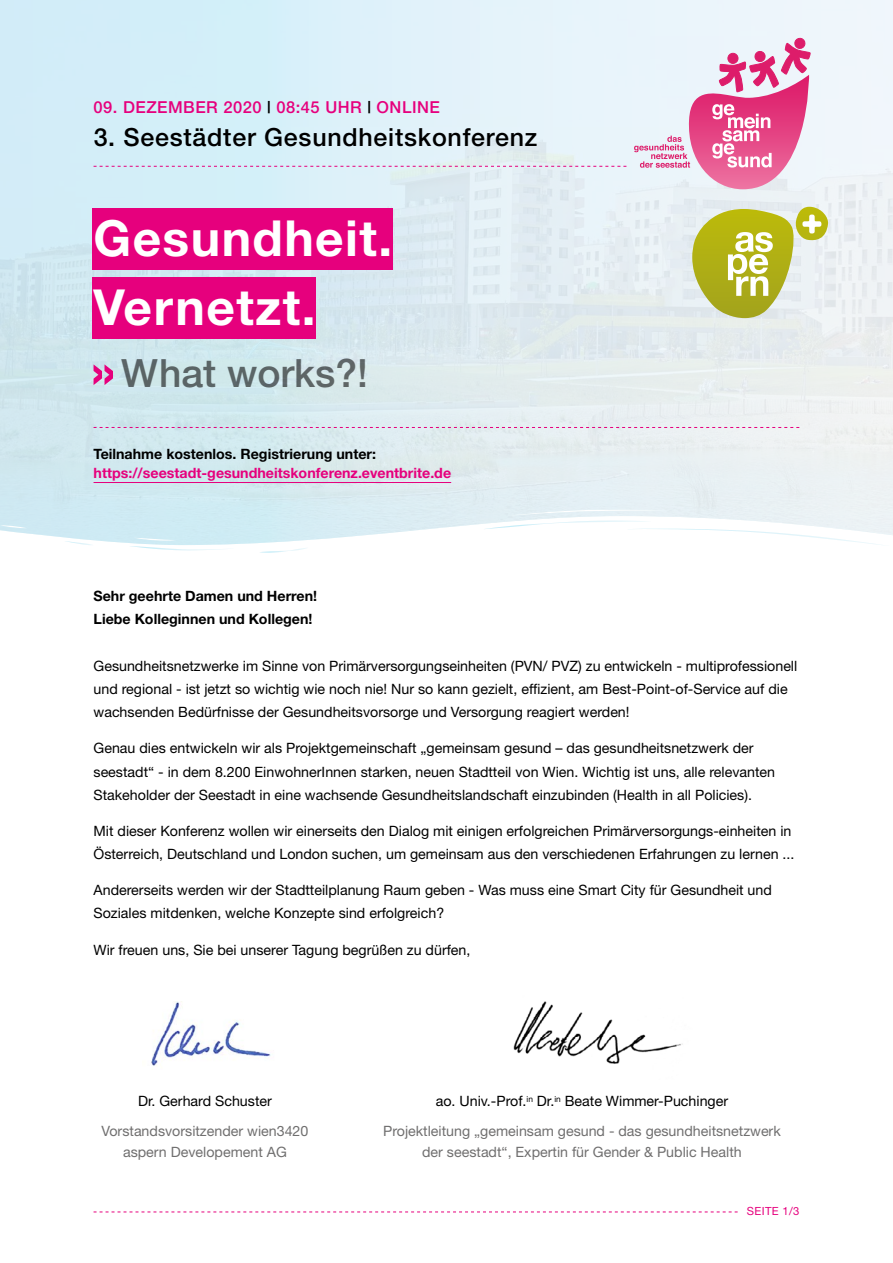
<style>
.page{position:relative;width:893px;height:1263px;background:#fff}
.page>*{position:absolute;margin:0;border:0;box-sizing:border-box;transform-origin:0 0}
.h1_gemeinsam_gesund{font:700 49.8px "Helvetica Neue";letter-spacing:.03em;color:#fff}
.t1{font:500 39px "Helvetica Neue";color:#706f6f}
.t2{font:500 25.05px "Helvetica Neue";letter-spacing:.03em;color:#000}
.t3{font:500 16.5px "Helvetica Neue";letter-spacing:.03em;color:#e6007d}
.p_copy_ggs_tagungspr{font:14.25px/23.2px "Helvetica Neue";color:#000}
.p_copy_ggs_tagungspr-2{font:14.25px/21px "Helvetica Neue";color:#706f6f;text-align:center}
.p_copy_ggs_tagungspr-3{font:700 14.25px/23.2px "Helvetica Neue";color:#000}
.p_copy_ggs_tagungspr-4{font:700 14.25px "Helvetica Neue";color:#e6007d}
.t4{font:11.25px "Helvetica Neue";letter-spacing:.03em;color:#e6007d}
.s1{color:#000}
</style>
<div class="page">
<svg style="left:260px;top:552px;width:19px;height:1px"></svg>
<svg style="left:0;top:0;width:893px;height:552px;background:#dfeef3"></svg>
<svg style="left:634px;top:37px;width:177px;height:152px;background:#e8afcb"></svg>
<svg style="left:692px;top:207px;width:137px;height:111px;background:#cdce7d"></svg>
<svg style="left:94px;top:1211px;width:644px;height:1px"></svg>
<svg style="left:94px;top:166px;width:532px;height:1px"></svg>
<img style="left:151px;top:1001px;width:120px;height:65px">
<div style="left:92px;top:208px;width:300px;height:61px;background:#e6007d"></div>
<div style="left:92px;top:277px;width:224px;height:62px;background:#e6007d"></div>
<svg style="left:94px;top:427px;width:705px;height:1px"></svg>
<hr style="left:94px;top:482px;width:357px;height:1px;background:#e6007d">
<img style="left:513px;top:1001px;width:170px;height:63px">
<svg style="left:94px;top:364px;width:19px;height:21px"></svg>
<p class="t3" style="left:94px;top:97px;width:348px">09. DEZEMBER 2020 <span class="s1">|</span> 08:45 UHR <span class="s1">|</span> ONLINE</p>
<h3 class="t2" style="left:94px;top:122px;width:445px">3. Seestädter Gesundheitskonferenz</h3>
<p class="h1_gemeinsam_gesund" style="left:94px;top:207px;width:300px">Gesundheit.</p>
<p class="h1_gemeinsam_gesund" style="left:94px;top:276px;width:224px">Vernetzt.</p>
<h2 class="t1" style="left:121px;top:350px;width:248px">What works?!</h2>
<p class="p_copy_ggs_tagungspr-3" style="left:94px;top:442px;width:284px">Teilnahme kostenlos. Registrierung unter:</p>
<p class="p_copy_ggs_tagungspr-4" style="left:94px;top:464px;width:359px">https://seestadt-gesundheitskonferenz.eventbrite.de</p>
<p class="p_copy_ggs_tagungspr-3" style="left:94px;top:584px;width:225px">Sehr geehrte Damen und Herren!<br>Liebe Kolleginnen und Kollegen!</p>
<p class="p_copy_ggs_tagungspr" style="left:94px;top:654px;width:705px">Gesundheitsnetzwerke im Sinne von Primärversorgungseinheiten (PVN/ PVZ) zu entwickeln - multiprofessionell und regional - ist jetzt so wichtig wie noch nie! Nur so kann gezielt, effizient, am Best-Point-of-Service auf die wachsenden Bedürfnisse der Gesundheitsvorsorge und Versorgung reagiert werden!</p>
<p class="p_copy_ggs_tagungspr" style="left:94px;top:736px;width:683px">Genau dies entwickeln wir als Projektgemeinschaft „gemeinsam gesund – das gesundheitsnetzwerk der seestadt“ - in dem 8.200 EinwohnerInnen starken, neuen Stadtteil von Wien. Wichtig ist uns, alle relevanten<br>Stakeholder der Seestadt in eine wachsende Gesundheitslandschaft einzubinden (Health in all Policies).</p>
<p class="p_copy_ggs_tagungspr" style="left:94px;top:819px;width:702px">Mit dieser Konferenz wollen wir einerseits den Dialog mit einigen erfolgreichen Primärversorgungs-einheiten in<br>Österreich, Deutschland und London suchen, um gemeinsam aus den verschiedenen Erfahrungen zu lernen ...</p>
<p class="p_copy_ggs_tagungspr" style="left:94px;top:878px;width:680px">Andererseits werden wir der Stadtteilplanung Raum geben - Was muss eine Smart City für Gesundheit und<br>Soziales mitdenken, welche Konzepte sind erfolgreich?</p>
<p class="p_copy_ggs_tagungspr" style="left:94px;top:937px;width:378px">Wir freuen uns, Sie bei unserer Tagung begrüßen zu dürfen,</p>
<p class="p_copy_ggs_tagungspr" style="left:138px;top:1089px;width:135px">Dr. Gerhard Schuster</p>
<p class="p_copy_ggs_tagungspr-2" style="left:102px;top:1120px;width:208px">Vorstandsvorsitzender wien3420 aspern Developement AG</p>
<p class="p_copy_ggs_tagungspr" style="left:436px;top:1089px;width:294px">ao. Univ.-Prof.<sup>in</sup> Dr.<sup>in</sup> Beate Wimmer-Puchinger</p>
<p class="p_copy_ggs_tagungspr-2" style="left:383px;top:1120px;width:399px">Projektleitung „gemeinsam gesund - das gesundheitsnetzwerk der seestadt“, Expertin für Gender &amp; Public Health</p>
<p class="t4" style="left:747px;top:1205px;width:54px">SEITE 1/3</p>
</div>
